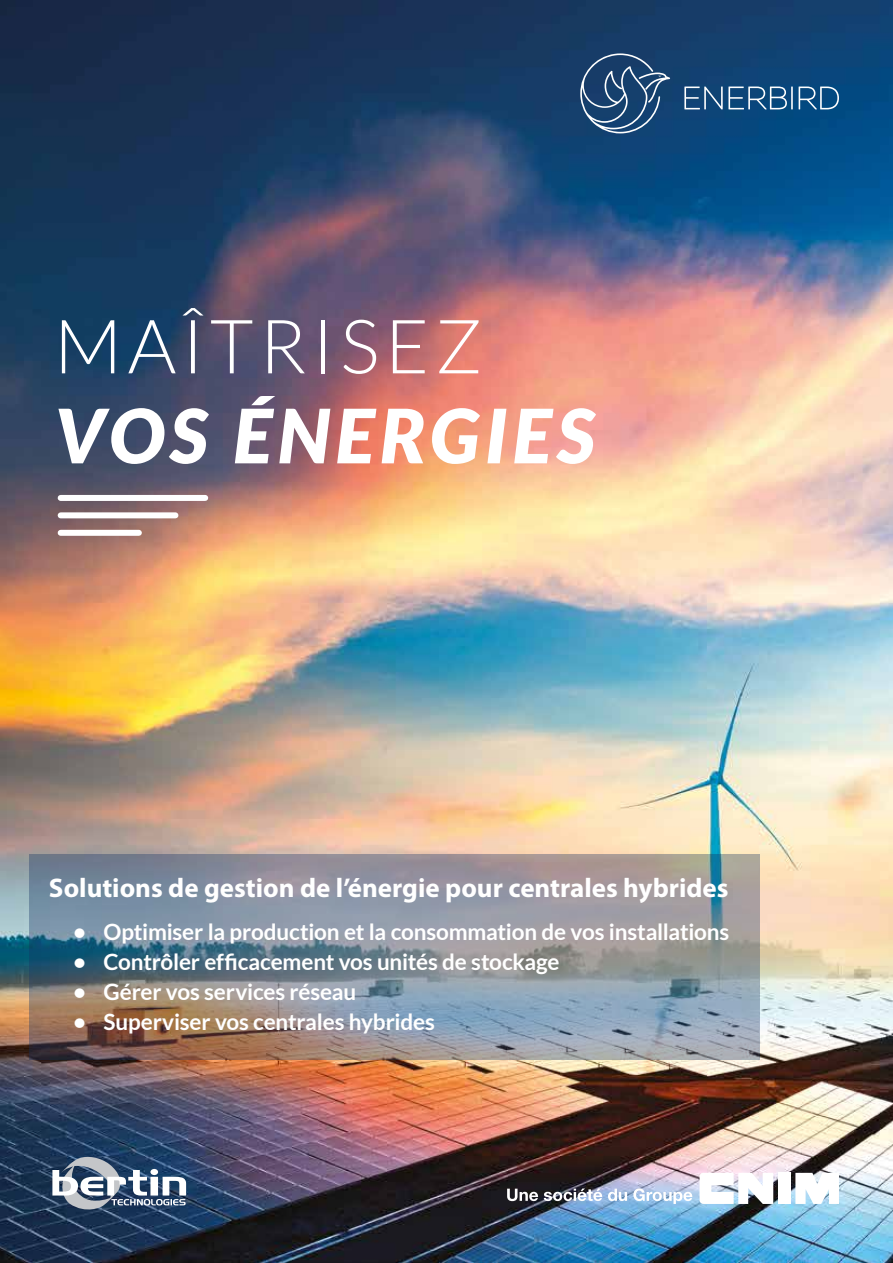
<style>
.page{position:relative;width:893px;height:1263px;background:#fff}
.page>*{position:absolute;margin:0;border:0;box-sizing:border-box;transform-origin:0 0}
.t1{font:italic 900 75px "Lato";letter-spacing:.075em;color:#fff}
.t2{font:300 75px "Lato";letter-spacing:.075em;color:#fff}
.t3{font:700 27px "Myriad Pro";color:#fff}
.t4{font:700 22.5px "Lato";letter-spacing:-.01em;color:#fff}
</style>
<div class="page">
<img style="left:0;top:0;width:893px;height:1263px">
<img style="left:29px;top:854px;width:731px;height:205px">
<svg style="left:684px;top:87px;width:109px;height:22px;background:#426e96"></svg>
<svg style="left:799px;top:87px;width:40px;height:22px"></svg>
<svg style="left:580px;top:53px;width:91px;height:80px;background:#345980"></svg>
<div style="left:61px;top:495px;width:144px;height:6px;background:#fff"></div>
<div style="left:61px;top:512px;width:114px;height:6px;background:#fff"></div>
<div style="left:61px;top:530px;width:78px;height:6px;background:#fff"></div>
<svg style="left:699px;top:1172px;width:74px;height:32px"></svg>
<div style="left:778px;top:1173px;width:12px;height:31px;background:#fff"></div>
<svg style="left:795px;top:1173px;width:44px;height:31px"></svg>
<svg style="left:507px;top:1189px;width:31px;height:12px"></svg>
<svg style="left:544px;top:1188px;width:58px;height:13px"></svg>
<svg style="left:608px;top:1189px;width:19px;height:12px"></svg>
<svg style="left:633px;top:1188px;width:59px;height:16px"></svg>
<svg style="left:52px;top:1155px;width:134px;height:60px"></svg>
<h1 class="t2" style="left:54px;top:306px;width:430px">MAÎTRISEZ</h1>
<h1 class="t1" style="left:54px;top:392px;width:542px">VOS ÉNERGIES</h1>
<p class="t3" style="left:49px;top:870px;width:681px">Solutions de gestion de l’énergie pour centrales hybrides</p>
<p class="t4" style="left:73px;top:918px;width:658px">• Optimiser la production et la consommation de vos installations</p>
<p class="t4" style="left:73px;top:948px;width:488px">• Contrôler efficacement vos unités de stockage</p>
<p class="t4" style="left:73px;top:978px;width:285px">• Gérer vos services réseau</p>
<p class="t4" style="left:73px;top:1008px;width:363px">• Superviser vos centrales hybrides</p>
</div>
